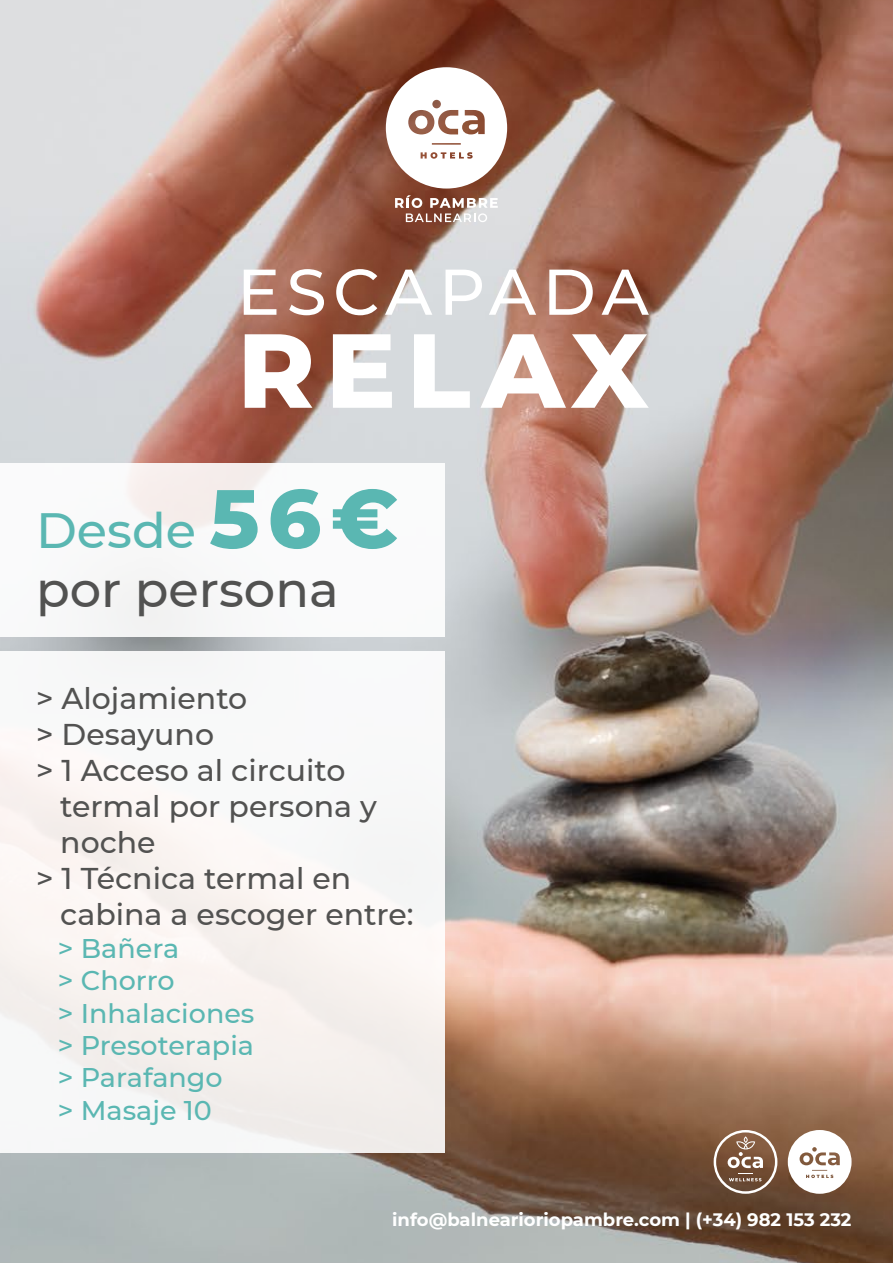
<style>
.page{position:relative;width:893px;height:1263px;background:#fff}
.page>*{position:absolute;margin:0;border:0;box-sizing:border-box;transform-origin:0 0}
.t1{font:800 105px "Montserrat";letter-spacing:.1em;color:#fff}
.t2{font:500 64.5px "Montserrat";letter-spacing:.1em;color:#fff}
.t3{font:500 49.5px/59.4px "Montserrat";color:#525251}
.t4{font:500 30px "Montserrat";color:#525251}
.t5{font:500 27px/32.4px "Montserrat";color:#5ab7b2}
.t6{font:700 18px "Montserrat";color:#fff}
.s1{color:#5ab7b2}
.s2{font-weight:800;font-size:82.5px;color:#5ab7b2}
</style>
<div class="page">
<img style="left:0;top:0;width:893px;height:1263px">
<div style="left:0;top:463px;width:445px;height:174px;background:#fff"></div>
<div style="left:0;top:651px;width:445px;height:502px;background:#f8f6f5"></div>
<svg style="left:788px;top:1130px;width:64px;height:64px"></svg>
<svg style="left:714px;top:1130px;width:63px;height:64px;background:#927460"></svg>
<svg style="left:395px;top:195px;width:103px;height:27px"></svg>
<svg style="left:386px;top:67px;width:121px;height:122px"></svg>
<h2 class="t2" style="left:237px;top:247px;width:413px">ESCAPADA</h2>
<h1 class="t1" style="left:237px;top:293px;width:413px">RELAX</h1>
<h3 class="t3" style="left:36px;top:499px;width:364px"><span class="s1">Desde</span> <span class="s2">56€ </span>por persona</h3>
<p class="t4" style="left:36px;top:678px;width:213px">&gt; Alojamiento</p>
<p class="t4" style="left:36px;top:714px;width:179px">&gt; Desayuno</p>
<p class="t4" style="left:36px;top:750px;width:311px">&gt; 1 Acceso al circuito</p>
<p class="t4" style="left:60px;top:786px;width:318px">termal por persona y</p>
<p class="t4" style="left:60px;top:822px;width:97px">noche</p>
<p class="t4" style="left:36px;top:858px;width:317px">&gt; 1 Técnica termal en</p>
<p class="t4" style="left:60px;top:894px;width:355px">cabina a escoger entre:</p>
<p class="t5" style="left:58px;top:931px;width:198px">&gt; Bañera<br>&gt; Chorro<br>&gt; Inhalaciones &gt; Presoterapia &gt; Parafango<br>&gt; Masaje 10</p>
<p class="t6" style="left:392px;top:1207px;width:461px">info@balnearioriopambre.com | (+34) 982 153 232</p>
</div>
